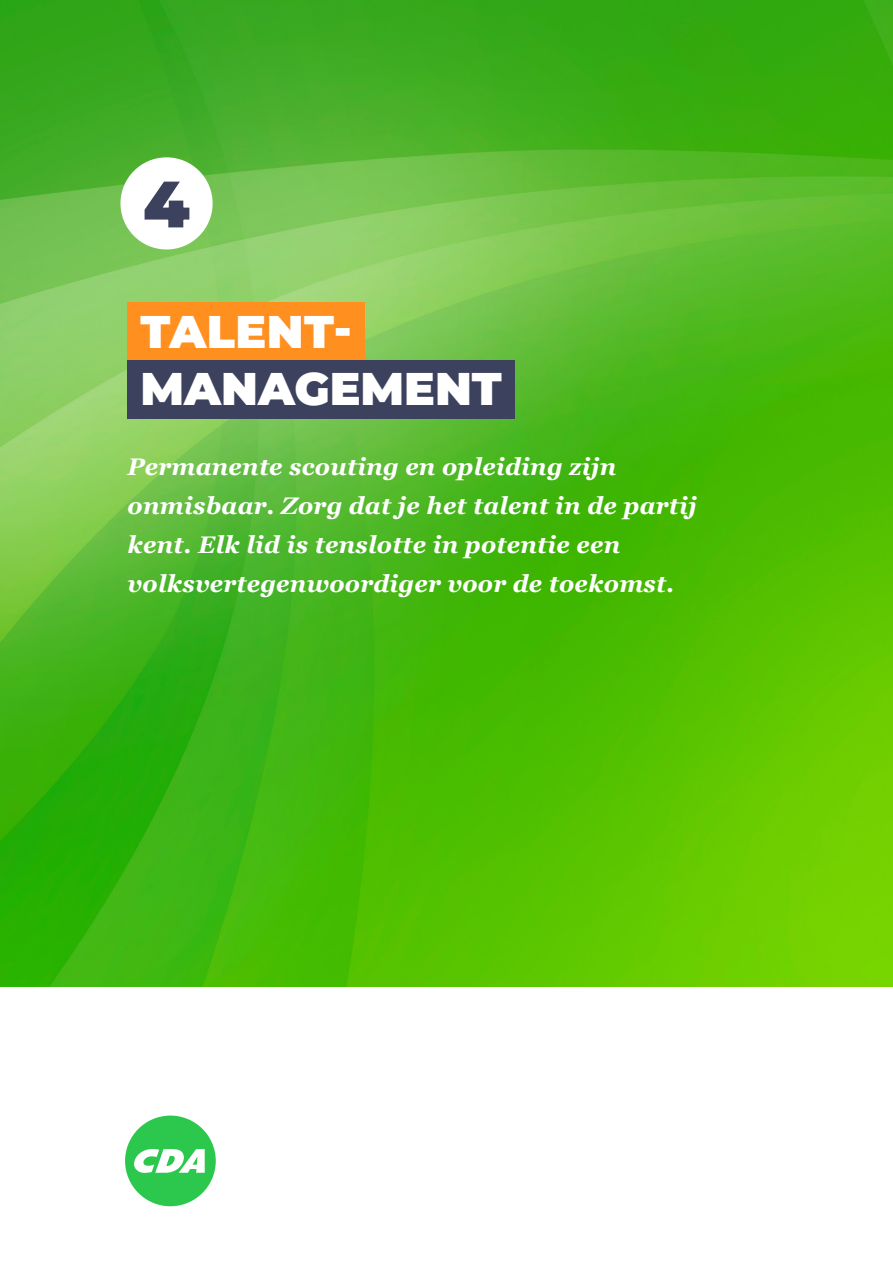
<style>
.page{position:relative;width:893px;height:1263px;background:#fff}
.page>*{position:absolute;margin:0;border:0;box-sizing:border-box;transform-origin:0 0}
.t1{font:900 65.4px "Montserrat";color:#3c415d}
.t2{font:900 45.75px/57.6px "Montserrat";color:#fff}
.t3{font:italic 700 24px/39px "Georgia";letter-spacing:.01em;color:#fff}
</style>
<div class="page">
<img style="left:0;top:0;width:893px;height:986px">
<div style="left:125px;top:1115px;width:91px;height:91px;background:#2cc84d;border-radius:50%"></div>
<svg style="left:134px;top:1149px;width:71px;height:24px"></svg>
<div style="left:128px;top:303px;width:237px;height:58px;background:#ff8f1f"></div>
<div style="left:128px;top:360px;width:387px;height:58px;background:#3c415d"></div>
<div style="left:120px;top:157px;width:93px;height:92px;background:#fff;border-radius:50%"></div>
<h1 class="t1" style="left:143px;top:161px;width:48px">4</h1>
<h2 class="t2" style="left:141px;top:301px;width:363px">TALENT-<br>MANAGEMENT</h2>
<p class="t3" style="left:128px;top:446px;width:571px">Permanente scouting en opleiding zijn onmisbaar. Zorg dat je het talent in de partij kent. Elk lid is tenslotte in potentie een volksvertegenwoordiger voor de toekomst.</p>
</div>
